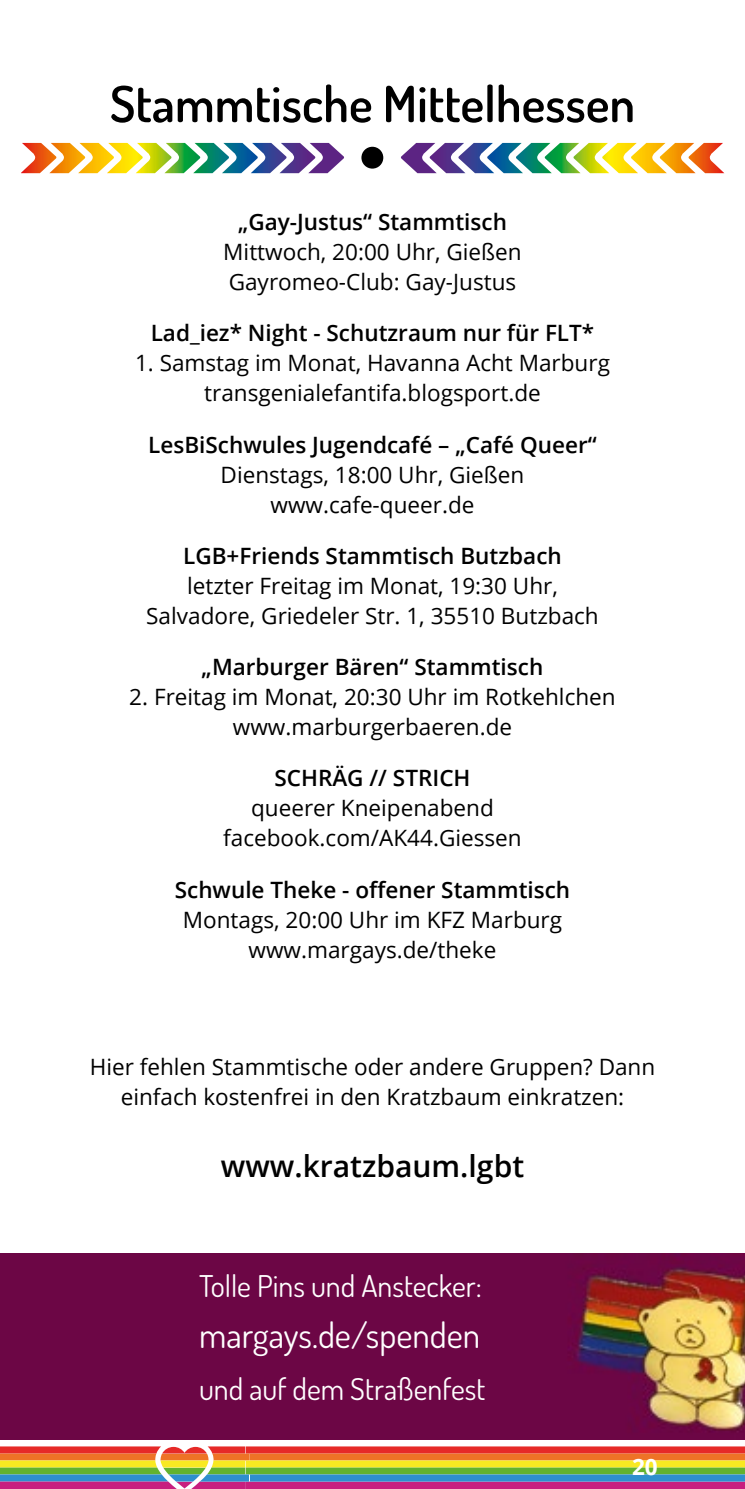
<style>
.page{position:relative;width:745px;height:1489px;background:#fff}
.page>*{position:absolute;margin:0;border:0;box-sizing:border-box;transform-origin:0 0}
.t1{font:600 50px "Dosis";color:#000}
.t2{font:35px "Dosis";color:#fff}
.t3{font:30px "Dosis";color:#fff}
.t4{font:600 30px "Open Sans";color:#000}
.t5{font:22.5px/30px "Open Sans";color:#000;text-align:center}
.t6{font:600 22.5px "Open Sans";color:#000}
.t7{font:700 22.5px "Open Sans";color:#fff}
</style>
<div class="page">
<svg style="left:0;top:1446px;width:744px;height:42px;background:#b4845c"></svg>
<div style="left:361px;top:147px;width:22px;height:22px;background:#000;border-radius:50%"></div>
<svg style="left:21px;top:143px;width:323px;height:30px"></svg>
<svg style="left:401px;top:143px;width:323px;height:30px"></svg>
<img style="left:0;top:1253px;width:744px;height:186px">
<h1 class="t1" style="left:110px;top:71px;width:526px">Stammtische Mittelhessen</h1>
<p class="t6" style="left:238px;top:206px;width:270px">„Gay-Justus“ Stammtisch</p>
<p class="t5" style="left:223px;top:236px;width:300px;text-align:left">Mittwoch, 20:00 Uhr, Gießen<br>Gayromeo-Club: Gay-Justus</p>
<p class="t6" style="left:151px;top:317px;width:445px">Lad_iez* Night - Schutzraum nur für FLT*</p>
<p class="t5" style="left:135px;top:347px;width:476px">1. Samstag im Monat, Havanna Acht Marburg transgenialefantifa.blogsport.de</p>
<p class="t6" style="left:148px;top:429px;width:450px">LesBiSchwules Jugendcafé – „Café Queer“</p>
<p class="t5" style="left:220px;top:459px;width:305px">Dienstags, 18:00 Uhr, Gießen www.cafe-queer.de</p>
<p class="t6" style="left:183px;top:540px;width:380px">LGB+Friends Stammtisch Butzbach</p>
<p class="t5" style="left:146px;top:570px;width:453px">letzter Freitag im Monat, 19:30 Uhr,<br>Salvadore, Griedeler Str. 1, 35510 Butzbach</p>
<p class="t6" style="left:201px;top:651px;width:343px">„Marburger Bären“ Stammtisch</p>
<p class="t5" style="left:129px;top:681px;width:487px">2. Freitag im Monat, 20:30 Uhr im Rotkehlchen www.marburgerbaeren.de</p>
<p class="t6" style="left:274px;top:762px;width:197px">SCHRÄG // STRICH</p>
<p class="t5" style="left:223px;top:792px;width:300px">queerer Kneipenabend facebook.com/AK44.Giessen</p>
<p class="t6" style="left:175px;top:874px;width:396px">Schwule Theke - offener Stammtisch</p>
<p class="t5" style="left:183px;top:904px;width:380px">Montags, 20:00 Uhr im KFZ Marburg www.margays.de/theke</p>
<p class="t5" style="left:90px;top:1050px;width:566px">Hier fehlen Stammtische oder andere Gruppen? Dann einfach kostenfrei in den Kratzbaum einkratzen:</p>
<h3 class="t4" style="left:221px;top:1145px;width:305px">www.kratzbaum.lgbt</h3>
<h3 class="t3" style="left:199px;top:1266px;width:284px">Tolle Pins und Anstecker:</h3>
<h2 class="t2" style="left:199px;top:1312px;width:282px">margays.de/spenden</h2>
<h3 class="t3" style="left:199px;top:1368px;width:287px">und auf dem Straßenfest</h3>
<p class="t7" style="left:631px;top:1450px;width:27px">20</p>
</div>
